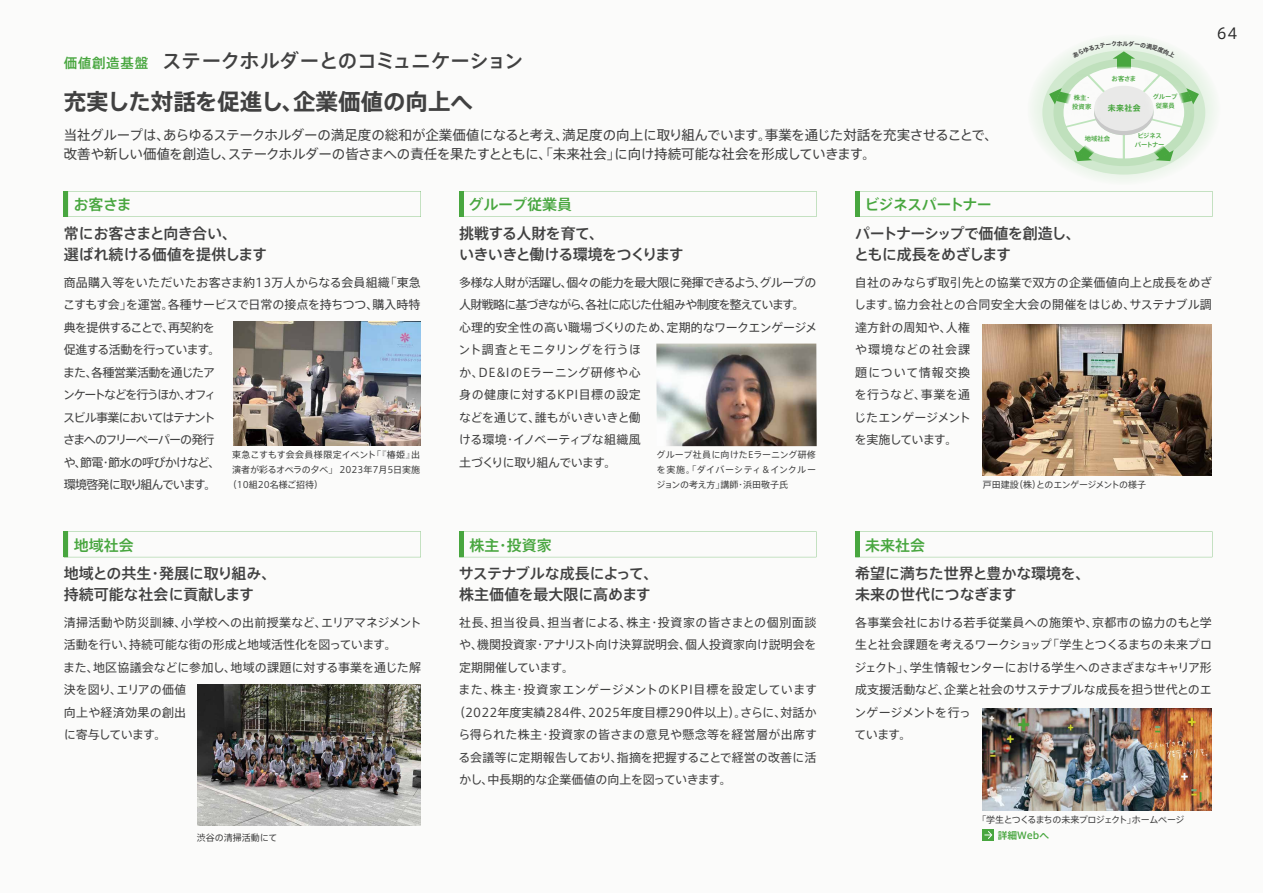
<style>
.page{position:relative;width:1263px;height:893px;background:#fbfbfa}
.page>*{position:absolute;margin:0;border:0;box-sizing:border-box;transform-origin:0 0}
.t1{font:700 22.5px "Axis Std";color:#414141}
.t2{font:500 19.5px "Axis Std";letter-spacing:-.015em;color:#414141}
.t3{font:500 15px/21px "Axis Std";letter-spacing:-.01em;color:#414141}
.t4{font:500 15px/21px "Axis Std";letter-spacing:-.03em;color:#414141}
.t5{font:500 15px/21px "Axis Std";color:#414141}
.t6{font:500 15px/21px "Axis Std";letter-spacing:-.05em;color:#414141}
.t7{font:500 15px "Axis Std";letter-spacing:-.005em;color:#48a63f}
.t8{font:500 15px "Axis Std";letter-spacing:-.055em;color:#48a63f}
.t9{font:15px "Axis Std";color:#292929}
.t10{font:13.5px/19.5px "Axis Std";letter-spacing:-.02em;color:#414141}
.t11{font:12px/22.5px "Axis Std";letter-spacing:-.01em;color:#414141}
.t12{font:12px/22.5px "Axis Std";letter-spacing:-.04em;color:#414141}
.t13{font:12px/22.5px "Axis Std";letter-spacing:-.06em;color:#414141}
.t14{font:12px/22.5px "Axis Std";letter-spacing:.015em;color:#414141}
.t15{font:12px "Axis Std";letter-spacing:.045em;color:#414141}
.t16{font:12px "Axis Std";letter-spacing:.03em;color:#414141}
.t17{font:12px "Axis Std";letter-spacing:-.055em;color:#414141}
.t18{font:500 9.75px "Axis Std";color:#48a63f}
.t19{font:9px/15px "Axis Std";color:#414141;text-align:justify}
.t20{font:9px "Axis Std";letter-spacing:-.06em;color:#414141}
.t21{font:700 7.95px "Axis Std";color:#48a63f}
.t22{font:500 6.3px/8.9px "Axis Std";letter-spacing:-.01em;color:#48a63f;text-align:center}
.t23{font:500 6.3px/8.9px "Axis Std";letter-spacing:-.06em;color:#48a63f;text-align:center}
.s1{font-size:13.5px;color:#48a63f}
</style>
<div class="page">
<div style="left:1027px;top:34px;width:193px;height:151px;background:#f2f7f1;border-radius:50%"></div>
<div style="left:1042px;top:50px;width:163px;height:125px;background:#d1e9cf;border-radius:50%"></div>
<img style="left:1147px;top:59px;width:59px;height:107px">
<img style="left:1042px;top:59px;width:105px;height:108px">
<svg style="left:68px;top:191px;width:353px;height:26px"></svg>
<hr style="left:64px;top:191px;width:4px;height:26px;background:#48a63f">
<svg style="left:463px;top:531px;width:353px;height:26px"></svg>
<hr style="left:459px;top:531px;width:4px;height:26px;background:#48a63f">
<svg style="left:463px;top:191px;width:353px;height:26px"></svg>
<hr style="left:459px;top:191px;width:4px;height:26px;background:#48a63f">
<svg style="left:859px;top:191px;width:353px;height:26px"></svg>
<hr style="left:855px;top:191px;width:4px;height:26px;background:#48a63f">
<svg style="left:859px;top:531px;width:353px;height:26px"></svg>
<hr style="left:855px;top:531px;width:4px;height:26px;background:#48a63f">
<svg style="left:68px;top:531px;width:353px;height:26px"></svg>
<hr style="left:64px;top:531px;width:4px;height:26px;background:#48a63f">
<img style="left:656px;top:344px;width:161px;height:102px">
<img style="left:233px;top:322px;width:188px;height:123px">
<img style="left:197px;top:684px;width:224px;height:142px">
<div style="left:982px;top:829px;width:12px;height:12px;background:#48a63f"></div>
<svg style="left:984px;top:831px;width:8px;height:8px"></svg>
<img style="left:982px;top:709px;width:230px;height:101px">
<img style="left:983px;top:324px;width:229px;height:152px">
<hr style="left:1262px;top:0;width:1px;height:893px;background:#f5fae6">
<svg style="left:1077px;top:47px;width:94px;height:12px"></svg>
<h2 class="t2" style="left:64px;top:46px;width:461px"><span class="s1">価値創造基盤</span> ステークホルダーとのコミュニケーション</h2>
<h1 class="t1" style="left:64px;top:85px;width:411px">充実した対話を促進し、企業価値の向上へ</h1>
<p class="t10" style="left:64px;top:124px;width:936px">当社グループは、あらゆるステークホルダーの満足度の総和が企業価値になると考え、満足度の向上に取り組んでいます。事業を通じた対話を充実させることで、改善や新しい価値を創造し、ステークホルダーの皆さまへの責任を果たすとともに、「未来社会」に向け持続可能な社会を形成していきます。</p>
<p class="t22" style="left:1112px;top:73px;width:26px">お客さま</p>
<p class="t22" style="left:1153px;top:92px;width:26px">グループ従業員</p>
<p class="t23" style="left:1135px;top:131px;width:31px">ビジネスパートナー</p>
<p class="t22" style="left:1072px;top:93px;width:21px;text-align:left">株主・投資家</p>
<p class="t21" style="left:1108px;top:102px;width:34px">未来社会</p>
<p class="t22" style="left:1085px;top:134px;width:27px">地域社会</p>
<p class="t7" style="left:74px;top:193px;width:60px">お客さま</p>
<p class="t4" style="left:64px;top:221px;width:205px">常にお客さまと向き合い、<br>選ばれ続ける価値を提供します</p>
<p class="t7" style="left:469px;top:193px;width:105px">グループ従業員</p>
<p class="t4" style="left:459px;top:221px;width:226px">挑戦する人財を育て、<br>いきいきと働ける環境をつくります</p>
<p class="t8" style="left:864px;top:193px;width:129px">ビジネスパートナー</p>
<p class="t6" style="left:854px;top:221px;width:228px">パートナーシップで価値を創造し、ともに成長をめざします</p>
<p class="t9" style="left:1217px;top:22px;width:22px">64</p>
<p class="t13" style="left:63px;top:270px;width:359px">商品購入等をいただいたお客さま約13万人からなる会員組織「東急こすもす会」を運営。各種サービスで日常の接点を持ちつつ、購入時特典を提供することで、再契約を<br>促進する活動を行っています。<br>また、各種営業活動を通じたア<br>ンケートなどを行うほか、オフィ<br>スビル事業においてはテナント<br>さまへのフリーペーパーの発行<br>や、節電・節水の呼びかけなど、<br>環境啓発に取り組んでいます。</p>
<p class="t19" style="left:232px;top:447px;width:189px">東急こすもす会会員様限定イベント「『椿姫』出</p>
<p class="t19" style="left:232px;top:462px;width:189px">演者が彩るオペラの夕べ」 2023年7月5日実施</p>
<p class="t19" style="left:228px;top:477px;width:97px">（10組20名様ご招待）</p>
<p class="t12" style="left:458px;top:270px;width:360px">多様な人財が活躍し、個々の能力を最大限に発揮できるよう、グループの人財戦略に基づきながら、各社に応じた仕組みや制度を整えています。心理的安全性の高い職場づくりのため、定期的なワークエンゲージメント調査とモニタリングを行うほ<br>か、DE&amp;IのEラーニング研修や心<br>身の健康に対するKPI目標の設定<br>などを通じて、誰もがいきいきと働<br>ける環境・イノベーティブな組織風<br>土づくりに取り組んでいます。</p>
<p class="t19" style="left:656px;top:447px;width:161px">グループ社員に向けたEラーニング研修を実施。「ダイバーシティ＆インクルージョンの考え方」講師・浜田敬子氏</p>
<p class="t7" style="left:74px;top:534px;width:61px">地域社会</p>
<p class="t5" style="left:64px;top:562px;width:214px">地域との共生・発展に取り組み、持続可能な社会に貢献します</p>
<p class="t7" style="left:469px;top:534px;width:84px">株主・投資家</p>
<p class="t3" style="left:459px;top:562px;width:201px">サステナブルな成長によって、株主価値を最大限に高めます</p>
<p class="t11" style="left:63px;top:610px;width:360px">清掃活動や防災訓練、小学校への出前授業など、エリアマネジメント活動を行い、持続可能な街の形成と地域活性化を図っています。<br>また、地区協議会などに参加し、地域の課題に対する事業を通じた解決を図り、エリアの価値<br>向上や経済効果の創出<br>に寄与しています。</p>
<p class="t15" style="left:459px;top:613px;width:359px">社長、担当役員、担当者による、株主・投資家の皆さまとの個別面談</p>
<p class="t11" style="left:459px;top:633px;width:359px">や、機関投資家・アナリスト向け決算説明会、個人投資家向け説明会を</p>
<p class="t17" style="left:459px;top:658px;width:116px">定期開催しています。</p>
<p class="t15" style="left:459px;top:681px;width:360px">また、株主・投資家エンゲージメントのKPI目標を設定しています</p>
<p class="t11" style="left:453px;top:700px;width:365px">（2022年度実績284件、2025年度目標290件以上）。さらに、対話か</p>
<p class="t16" style="left:458px;top:726px;width:360px">ら得られた株主・投資家の皆さまの意見や懸念等を経営層が出席す</p>
<p class="t11" style="left:459px;top:745px;width:359px">る会議等に定期報告しており、指摘を把握することで経営の改善に活</p>
<p class="t11" style="left:459px;top:768px;width:274px">かし、中長期的な企業価値の向上を図っていきます。</p>
<p class="t19" style="left:197px;top:829px;width:82px">渋谷の清掃活動にて</p>
<p class="t14" style="left:854px;top:270px;width:359px">自社のみならず取引先との協業で双方の企業価値向上と成長をめざします。協力会社との合同安全大会の開催をはじめ、サステナブル調達方針の周知や、人権<br>や環境などの社会課<br>題について情報交換<br>を行うなど、事業を通<br>じたエンゲージメント<br>を実施しています。</p>
<p class="t20" style="left:983px;top:478px;width:165px">戸田建設（株）とのエンゲージメントの様子</p>
<p class="t7" style="left:865px;top:534px;width:61px">未来社会</p>
<p class="t3" style="left:855px;top:562px;width:237px">希望に満ちた世界と豊かな環境を、未来の世代につなぎます</p>
<p class="t11" style="left:854px;top:610px;width:359px">各事業会社における若手従業員への施策や、京都市の協力のもと学生と社会課題を考えるワークショップ「学生とつくるまちの未来プロジェクト」、学生情報センターにおける学生へのさまざまなキャリア形成支援活動など、企業と社会のサステナブルな成長を担う世代とのエンゲージメントを行っ<br>ています。</p>
<p class="t20" style="left:977px;top:813px;width:209px">「学生とつくるまちの未来プロジェクト」ホームページ</p>
<p class="t18" style="left:998px;top:828px;width:53px">詳細Webへ</p>
</div>
